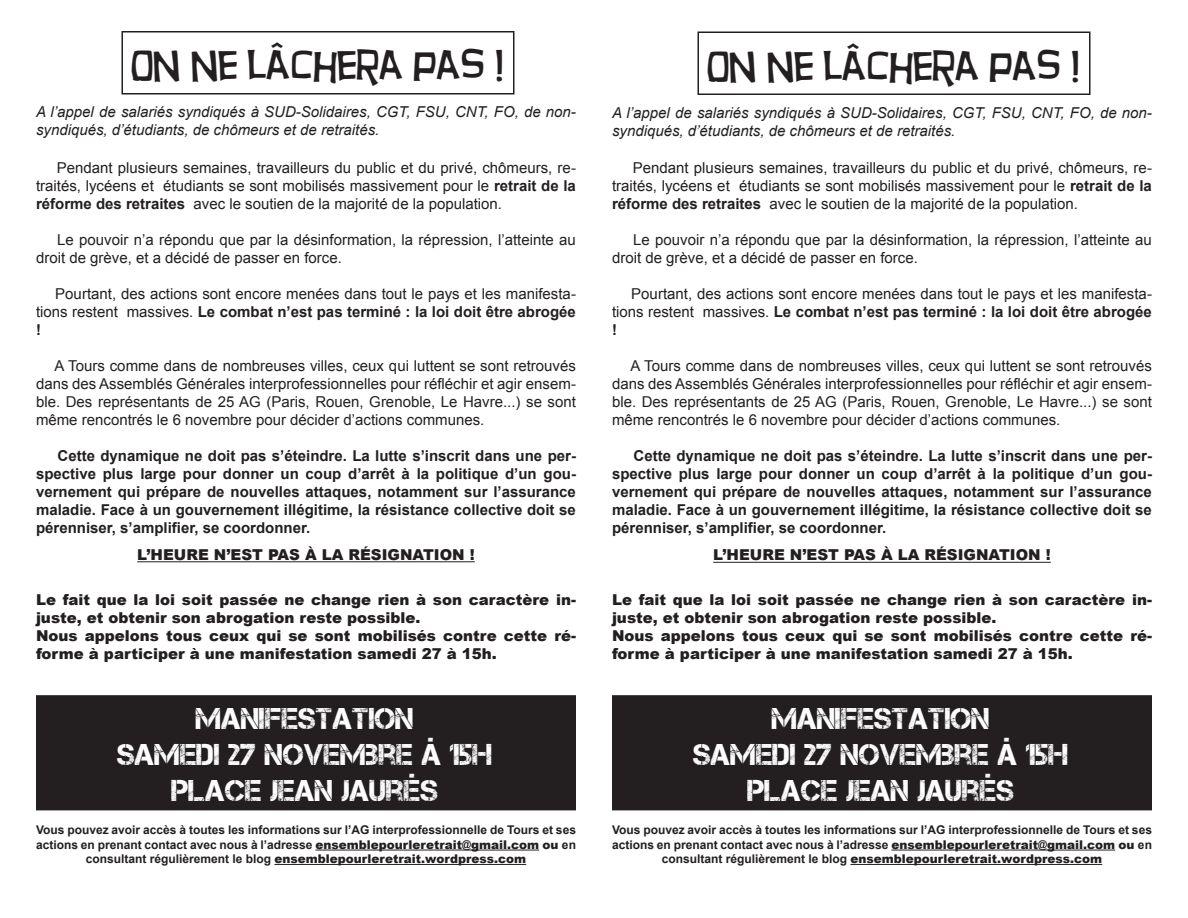
<style>
.page{position:relative;width:1188px;height:918px;background:#fff}
.page>*{position:absolute;margin:0;border:0;box-sizing:border-box;transform-origin:0 0}
.t1{font:40.5px "Hurry Up";color:#231f20}
.t2{font:30px/36px "Captureit";color:#fdfdfd;text-align:center}
.t3{font:15px/18px "Arial";color:#231f20;text-align:justify}
.t4{font:700 15px/18px "Arial";color:#231f20;text-align:justify}
.t5{font:900 15px/18px "Arial";color:#231f20}
.t6{font:italic 15px/18px "Arial";color:#231f20}
.t7{font:700 12px/14.4px "Arial";color:#231f20;text-align:center}
.s1{font-weight:700}
.s2{font-weight:900}
</style>
<div class="page">
<div style="left:37px;top:696px;width:538px;height:114px;background:#231f20"></div>
<div style="left:36px;top:695px;width:540px;height:115px;border:2px solid #231f20"></div>
<hr style="left:137px;top:561px;width:338px;height:1px;background:#231f20">
<hr style="left:315px;top:850px;width:224px;height:1px;background:#231f20">
<hr style="left:274px;top:864px;width:252px;height:1px;background:#231f20">
<div style="left:122px;top:31px;width:392px;height:64px;border:2px solid #231f20"></div>
<div style="left:613px;top:696px;width:538px;height:114px;background:#231f20"></div>
<div style="left:612px;top:695px;width:540px;height:115px;border:2px solid #231f20"></div>
<hr style="left:713px;top:562px;width:338px;height:1px;background:#231f20">
<hr style="left:891px;top:850px;width:224px;height:1px;background:#231f20">
<hr style="left:850px;top:864px;width:252px;height:1px;background:#231f20">
<div style="left:698px;top:32px;width:393px;height:63px;border:2px solid #231f20"></div>
<h1 class="t1" style="left:130px;top:42px;width:376px">ON NE LÂCHERA PAS !</h1>
<p class="t6" style="left:36px;top:103px;width:541px">A l’appel de salariés syndiqués à SUD-Solidaires, CGT, FSU, CNT, FO, de non&shy;syndiqués, d’étudiants, de chômeurs et de retraités.</p>
<p class="t3" style="left:36px;top:159px;width:541px;text-indent:21px">Pendant plusieurs semaines, travailleurs du public et du privé, chômeurs, re&shy;traités, lycéens et étudiants se sont mobilisés massivement pour le <span class="s1">retrait de la réforme des retraites</span> avec le soutien de la majorité de la population.</p>
<p class="t3" style="left:36px;top:231px;width:541px;text-indent:21px">Le pouvoir n’a répondu que par la désinformation, la répression, l’atteinte au droit de grève, et a décidé de passer en force.</p>
<p class="t3" style="left:36px;top:285px;width:541px;text-indent:19px">Pourtant, des actions sont encore menées dans tout le pays et les manifesta&shy;tions restent massives. <span class="s1">Le combat n’est pas terminé : la loi doit être abrogée !</span></p>
<p class="t3" style="left:36px;top:357px;width:542px;text-indent:19px">A Tours comme dans de nombreuses villes, ceux qui luttent se sont retrouvés dans des Assemblés Générales interprofessionnelles pour réfléchir et agir ensem&shy;ble. Des représentants de 25 AG (Paris, Rouen, Grenoble, Le Havre...) se sont même rencontrés le 6 novembre pour décider d’actions communes.</p>
<p class="t4" style="left:36px;top:447px;width:541px;text-indent:22px">Cette dynamique ne doit pas s’éteindre. La lutte s’inscrit dans une per&shy;spective plus large pour donner un coup d’arrêt à la politique d’un gou&shy;vernement qui prépare de nouvelles attaques, notamment sur l’assurance maladie. Face à un gouvernement illégitime, la résistance collective doit se pérenniser, s’amplifier, se coordonner.</p>
<p class="t5" style="left:137px;top:545px;width:339px">L’HEURE N’EST PAS À LA RÉSIGNATION !</p>
<p class="t5" style="left:36px;top:590px;width:541px">Le fait que la loi soit passée ne change rien à son caractère in&shy;juste, et obtenir son abrogation reste possible.<br>Nous appelons tous ceux qui se sont mobilisés contre cette ré&shy;forme à participer à une manifestation samedi 27 à 15h.</p>
<h2 class="t2" style="left:117px;top:700px;width:377px">MANIFESTATION<br>SAMEDI 27 NOVEMBRE À 15H<br>PLACE JEAN JAURÈS</h2>
<p class="t7" style="left:36px;top:823px;width:542px">Vous pouvez avoir accès à toutes les informations sur l’AG interprofessionnelle de Tours et ses actions en prenant contact avec nous à l’adresse <span class="s2">ensemblepourleretrait@gmail.com ou</span> en consultant régulièrement le blog <span class="s2">ensemblepourleretrait.wordpress.com</span></p>
<h1 class="t1" style="left:707px;top:43px;width:376px">ON NE LÂCHERA PAS !</h1>
<p class="t6" style="left:612px;top:104px;width:541px">A l’appel de salariés syndiqués à SUD-Solidaires, CGT, FSU, CNT, FO, de non&shy;syndiqués, d’étudiants, de chômeurs et de retraités.</p>
<p class="t3" style="left:612px;top:159px;width:541px;text-indent:21px">Pendant plusieurs semaines, travailleurs du public et du privé, chômeurs, re&shy;traités, lycéens et étudiants se sont mobilisés massivement pour le <span class="s1">retrait de la réforme des retraites</span> avec le soutien de la majorité de la population.</p>
<p class="t3" style="left:612px;top:231px;width:541px;text-indent:21px">Le pouvoir n’a répondu que par la désinformation, la répression, l’atteinte au droit de grève, et a décidé de passer en force.</p>
<p class="t3" style="left:612px;top:285px;width:541px;text-indent:19px">Pourtant, des actions sont encore menées dans tout le pays et les manifesta&shy;tions restent massives. <span class="s1">Le combat n’est pas terminé : la loi doit être abrogée !</span></p>
<p class="t3" style="left:612px;top:357px;width:541px;text-indent:19px">A Tours comme dans de nombreuses villes, ceux qui luttent se sont retrouvés dans des Assemblés Générales interprofessionnelles pour réfléchir et agir ensem&shy;ble. Des représentants de 25 AG (Paris, Rouen, Grenoble, Le Havre...) se sont même rencontrés le 6 novembre pour décider d’actions communes.</p>
<p class="t4" style="left:612px;top:448px;width:541px;text-indent:22px">Cette dynamique ne doit pas s’éteindre. La lutte s’inscrit dans une per&shy;spective plus large pour donner un coup d’arrêt à la politique d’un gou&shy;vernement qui prépare de nouvelles attaques, notamment sur l’assurance maladie. Face à un gouvernement illégitime, la résistance collective doit se pérenniser, s’amplifier, se coordonner.</p>
<p class="t5" style="left:713px;top:546px;width:339px">L’HEURE N’EST PAS À LA RÉSIGNATION !</p>
<p class="t5" style="left:612px;top:591px;width:541px">Le fait que la loi soit passée ne change rien à son caractère in&shy;juste, et obtenir son abrogation reste possible.<br>Nous appelons tous ceux qui se sont mobilisés contre cette ré&shy;forme à participer à une manifestation samedi 27 à 15h.</p>
<h2 class="t2" style="left:693px;top:700px;width:377px">MANIFESTATION<br>SAMEDI 27 NOVEMBRE À 15H<br>PLACE JEAN JAURÈS</h2>
<p class="t7" style="left:612px;top:823px;width:542px">Vous pouvez avoir accès à toutes les informations sur l’AG interprofessionnelle de Tours et ses actions en prenant contact avec nous à l’adresse <span class="s2">ensemblepourleretrait@gmail.com ou</span> en consultant régulièrement le blog <span class="s2">ensemblepourleretrait.wordpress.com</span></p>
</div>
